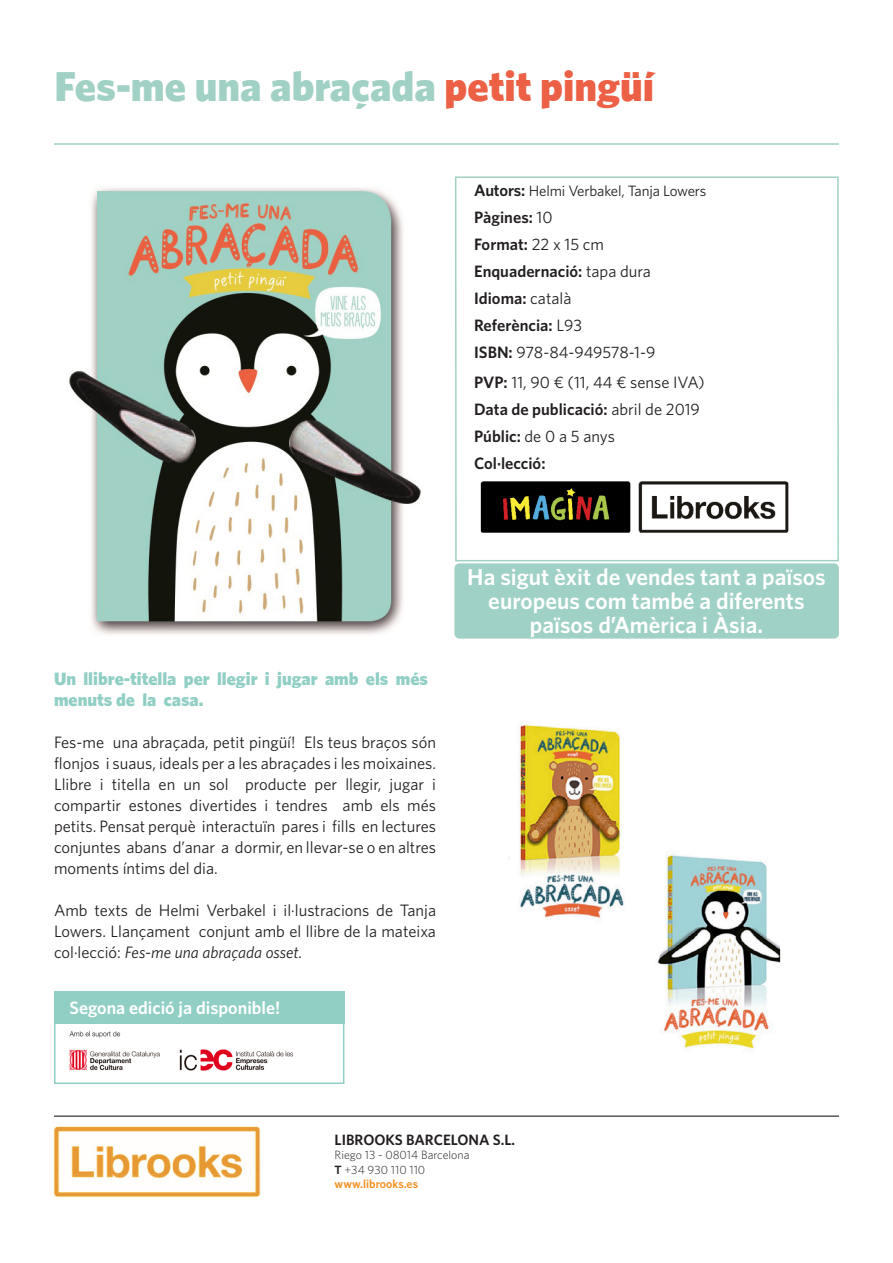
<style>
.page{position:relative;width:893px;height:1263px;background:#fff}
.page>*{position:absolute;margin:0;border:0;box-sizing:border-box;transform-origin:0 0}
.t1{font:900 42px "Whitney";color:#a1d1c5}
.t2{font:600 23.25px/24px "Whitney";color:#fff;text-align:center}
.t3{font:900 18px/21px "Whitney";color:#91cfc5}
.t4{font:600 18px "Whitney";color:#fff}
.t5{font:16.5px/21px "Whitney";color:#231f20;text-align:justify}
.t6{font:600 16.5px "Whitney";color:#231f20}
.t7{font:15px "Whitney";letter-spacing:-.01em;color:#231f20}
.t8{font:600 15px "Whitney";color:#231f20}
.t9{font:300 12px "Whitney";color:#231f20}
.t10{font:600 12px "Whitney";color:#f68e1e}
.s1{color:#ec6045}
.s2{font-weight:600;font-size:16.5px}
.s3{font-weight:400}
.s4{font-weight:600}
.s5{font-style:italic}
</style>
<div class="page">
<img style="left:53px;top:1126px;width:208px;height:72px">
<hr style="left:54px;top:1115px;width:785px;height:2px;background:#231f20">
<hr style="left:54px;top:143px;width:785px;height:2px;background:#a1d1c5">
<div style="left:455px;top:176px;width:384px;height:385px;border:2px solid #a1d1c5"></div>
<div style="left:455px;top:564px;width:383px;height:74px;background:#9fd1c6;border-radius:4px"></div>
<div style="left:454px;top:563px;width:385px;height:76px;border:2px solid #a1d1c5;border-radius:4px"></div>
<img style="left:480px;top:481px;width:309px;height:52px">
<img style="left:69px;top:188px;width:352px;height:447px">
<img style="left:518px;top:724px;width:263px;height:325px">
<div style="left:54px;top:991px;width:290px;height:32px;background:#91cfc5"></div>
<img style="left:69px;top:1031px;width:225px;height:40px">
<div style="left:54px;top:1022px;width:290px;height:62px;border:2px solid #91cfc5"></div>
<p class="t1" style="left:54px;top:61px;width:601px">Fes-me una abraçada <span class="s1">petit pingüí</span></p>
<p class="t7" style="left:474px;top:182px;width:234px"><span class="s2">Autors:</span> Helmi Verbakel, Tanja Lowers</p>
<p class="t6" style="left:474px;top:207px;width:80px">Pàgines: <span class="s3">10</span></p>
<p class="t6" style="left:474px;top:234px;width:131px">Format: <span class="s3">22 x 15 cm</span></p>
<p class="t6" style="left:474px;top:261px;width:178px">Enquadernació: <span class="s3">tapa dura</span></p>
<p class="t6" style="left:474px;top:288px;width:99px">Idioma: <span class="s3">català</span></p>
<p class="t6" style="left:474px;top:315px;width:109px">Referència: <span class="s3">L93</span></p>
<p class="t5" style="left:474px;top:342px;width:183px"><span class="s4">ISBN:</span> 978-84-949578-1-9</p>
<p class="t5" style="left:474px;top:372px;width:232px"><span class="s4">PVP:</span> 11, 90 ¤ (11, 44 ¤ sense IVA)</p>
<p class="t6" style="left:474px;top:399px;width:227px">Data de publicació: <span class="s3">abril de 2019</span></p>
<p class="t5" style="left:474px;top:426px;width:142px"><span class="s4">Públic:</span> de 0 a 5 anys</p>
<p class="t6" style="left:474px;top:453px;width:73px">Col·lecció:</p>
<p class="t3" style="left:54px;top:667px;width:375px">Un llibre-titella per llegir i jugar amb els més menuts de la casa.</p>
<p class="t5" style="left:54px;top:731px;width:384px">Fes-me una abraçada, petit pingüí! Els teus braços són flonjos i suaus, ideals per a les abraçades i les moixaines.</p>
<p class="t5" style="left:54px;top:773px;width:384px">Llibre i titella en un sol producte per llegir, jugar i compartir estones divertides i tendres amb els més petits. Pensat perquè interactuïn pares i fills en lectures conjuntes abans d’anar a dormir, en llevar-se o en altres moments íntims del dia.</p>
<p class="t5" style="left:54px;top:899px;width:384px">Amb texts de Helmi Verbakel i il·lustracions de Tanja Lowers. Llançament conjunt amb el llibre de la mateixa col·lecció: <span class="s5">Fes-me una abraçada osset.</span></p>
<p class="t4" style="left:69px;top:996px;width:212px">Segona edició ja disponible!</p>
<p class="t2" style="left:467px;top:565px;width:360px">Ha sigut èxit de vendes tant a països europeus com també a diferents països d’Amèrica i Àsia.</p>
<p class="t8" style="left:335px;top:1131px;width:182px">LIBROOKS BARCELONA S.L.</p>
<p class="t9" style="left:335px;top:1148px;width:136px">Riego 13 - 08014 Barcelona</p>
<p class="t9" style="left:335px;top:1162px;width:92px"><span class="s4">T</span> +34 930 110 110</p>
<p class="t10" style="left:335px;top:1177px;width:85px">www.librooks.es</p>
</div>
